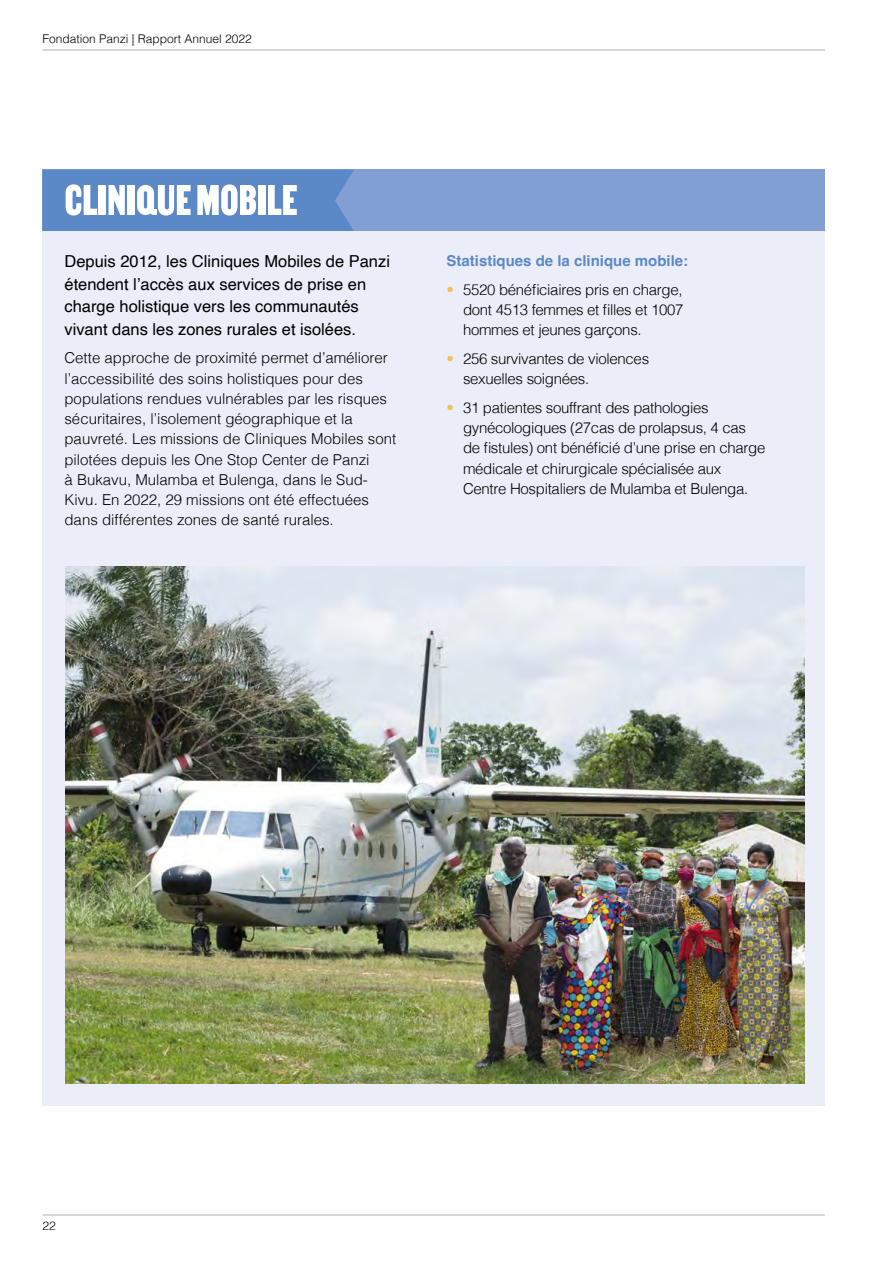
<style>
.page{position:relative;width:893px;height:1263px;background:#fff}
.page>*{position:absolute;margin:0;border:0;box-sizing:border-box;transform-origin:0 0}
.t1{font:51.75px "MARTIN";color:#fff}
.t2{font:16.5px/22.5px "Helvetica";color:#000}
.t3{font:300 15px/20.2px "Helvetica";color:#000}
.t4{font:300 15px/20.2px "Helvetica";letter-spacing:-.02em;color:#000}
.t5{font:700 15px "Helvetica";color:#5b89c7}
.t6{font:300 12px "Helvetica";color:#000}
.s1{color:#f4bf5e}
</style>
<div class="page">
<hr style="left:43px;top:50px;width:782px;height:1px;background:#b2b2b1">
<hr style="left:43px;top:1215px;width:782px;height:1px;background:#b2b2b1">
<div style="left:43px;top:170px;width:782px;height:61px;background:#819fd3"></div>
<div style="left:43px;top:170px;width:311px;height:61px;background:#5b89c7"></div>
<div style="left:43px;top:231px;width:782px;height:875px;background:#ebeef9"></div>
<img style="left:65px;top:567px;width:740px;height:516px">
<p class="t6" style="left:43px;top:28px;width:211px">Fondation Panzi | Rapport Annuel 2022</p>
<h1 class="t1" style="left:64px;top:169px;width:235px">CLINIQUE MOBILE</h1>
<p class="t2" style="left:64px;top:250px;width:327px">Depuis 2012, les Cliniques Mobiles de Panzi étendent l’accès aux services de prise en charge holistique vers les communautés vivant dans les zones rurales et isolées.</p>
<p class="t3" style="left:64px;top:347px;width:333px">Cette approche de proximité permet d’améliorer l’accessibilité des soins holistiques pour des populations rendues vulnérables par les risques sécuritaires, l’isolement géographique et la pauvreté. Les missions de Cliniques Mobiles sont pilotées depuis les One Stop Center de Panzi<br>à Bukavu, Mulamba et Bulenga, dans le Sud-Kivu. En 2022, 29 missions ont été effectuées dans différentes zones de santé rurales.</p>
<p class="t5" style="left:446px;top:251px;width:243px">Statistiques de la clinique mobile:</p>
<p class="t3" style="left:463px;top:278px;width:222px;text-align:justify;text-indent:-16px"><span class="s1">•</span> 5520 bénéficiaires pris en charge, dont 4513 femmes et filles et 1007 hommes et jeunes garçons.</p>
<p class="t4" style="left:463px;top:347px;width:188px;text-indent:-16px"><span class="s1">•</span> 256 survivantes de violences sexuelles soignées.</p>
<p class="t4" style="left:463px;top:396px;width:304px;text-indent:-16px"><span class="s1">•</span> 31 patientes souffrant des pathologies gynécologiques (27cas de prolapsus, 4 cas de fistules) ont bénéficié d’une prise en charge médicale et chirurgicale spécialisée aux Centre Hospitaliers de Mulamba et Bulenga.</p>
<p class="t6" style="left:43px;top:1216px;width:15px">22</p>
</div>
